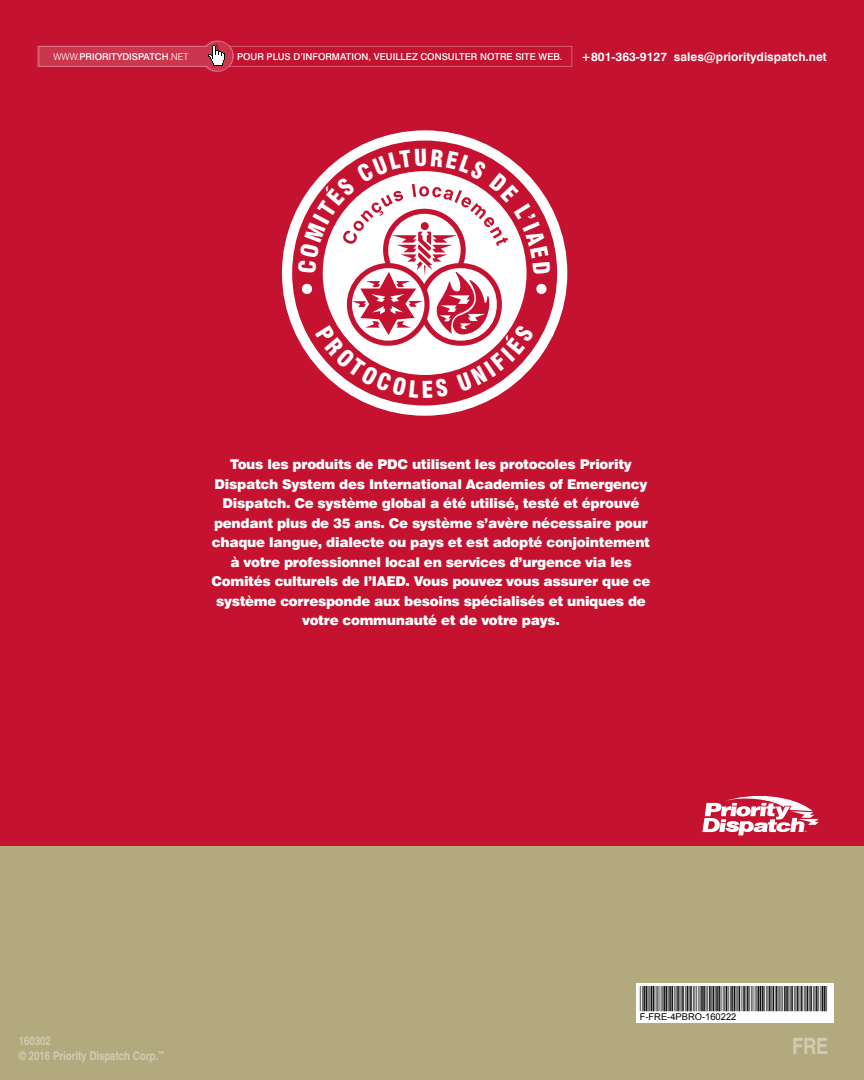
<style>
.page{position:relative;width:864px;height:1080px;background:#fff}
.page>*{position:absolute;margin:0;border:0;box-sizing:border-box;transform-origin:0 0}
.t1{font:31.2px "CODE3 OF9 X1";color:#000}
.t2{font:700 condensed 22.5px "Helvetica";color:#d1ccb1}
.t3{font:900 13.5px/19.5px "Swiss 721 BT";letter-spacing:-.02em;color:#fff;text-align:center}
.t4{font:700 12px "Swiss 721 BT";color:#fff}
.t5{font:700 condensed 12px/14.4px "Helvetica";letter-spacing:-.01em;color:#d1ccb1}
.t6{font:500 9.6px "Swiss 721 BT";color:#fff}
.t7{font:500 9.45px "Swiss 721 BT";color:#fff}
.t8{font:9.3px "Arial";color:#000}
.s1{font-weight:300}
</style>
<div class="page">
<div style="left:0;top:0;width:864px;height:848px;background:#c41230"></div>
<div style="left:0;top:846px;width:864px;height:234px;background:#b2a97e"></div>
<svg style="left:702px;top:796px;width:117px;height:39px"></svg>
<svg style="left:282px;top:130px;width:285px;height:285px"></svg>
<div style="left:636px;top:983px;width:198px;height:40px;background:#fff"></div>
<svg style="left:37px;top:40px;width:536px;height:32px"></svg>
<svg style="left:298px;top:149px;width:253px;height:249px"></svg>
<p class="t7" style="left:53px;top:51px;width:137px"><span class="s1">WWW.</span>PRIORITYDISPATCH<span class="s1">.NET</span></p>
<p class="t6" style="left:211px;top:51px;width:353px"><sup>A</sup> POUR PLUS D’INFORMATION, VEUILLEZ CONSULTER NOTRE SITE WEB.</p>
<p class="t4" style="left:581px;top:50px;width:247px">+801-363-9127 sales@prioritydispatch.net</p>
<p class="t3" style="left:212px;top:455px;width:440px">Tous les produits de PDC utilisent les protocoles Priority Dispatch System des International Academies of Emergency Dispatch. Ce système global a été utilisé, testé et éprouvé pendant plus de 35 ans. Ce système s’avère nécessaire pour chaque langue, dialecte ou pays et est adopté conjointement à votre professionnel local en services d’urgence via les Comités culturels de l’IAED. Vous pouvez vous assurer que ce système corresponde aux besoins spécialisés et uniques de votre communauté et de votre pays.</p>
<h1 class="t1" style="left:640px;top:980px;width:189px">*F-FRE-4PBRO-160222*</h1>
<p class="t5" style="left:19px;top:1034px;width:147px">160302<br>© 2016 Priority Dispatch Corp.<sup>™</sup></p>
<p class="t8" style="left:640px;top:1010px;width:98px">F-FRE-4PBRO-160222</p>
<h2 class="t2" style="left:792px;top:1032px;width:38px">FRE</h2>
</div>
